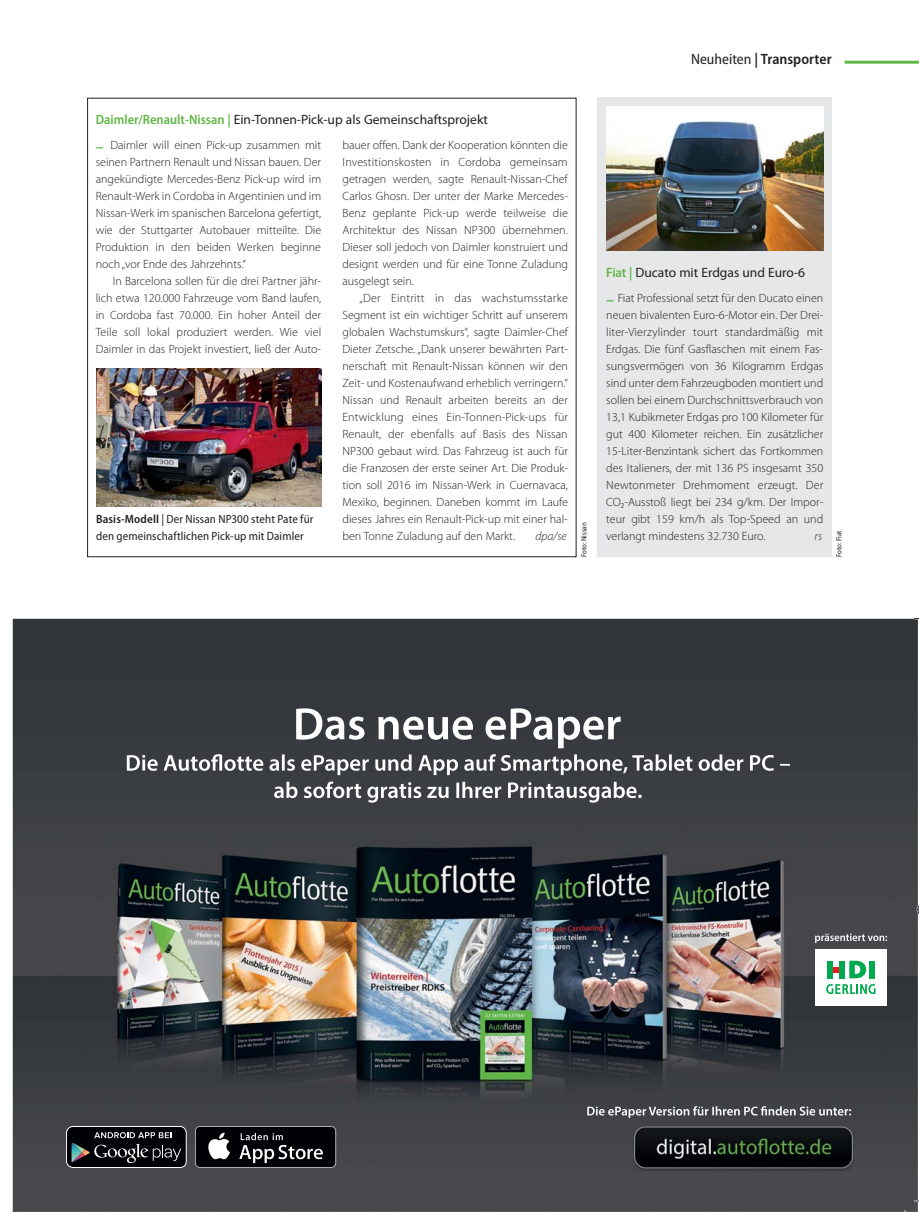
<style>
.page{position:relative;width:919px;height:1212px;background:#fff}
.page>*{position:absolute;margin:0;border:0;box-sizing:border-box;transform-origin:0 0}
.t1{font:600 semi-condensed 15px "Myriad Pro";color:#231f20}
.t2{font:13.5px "Myriad Pro";color:#231f20}
.t3{font:300 12px/17px "Myriad Pro";color:#231f20;text-align:justify}
.t4{font:semi-condensed 12px/17px "Myriad Pro";letter-spacing:.01em;color:#231f20}
.t5{font:italic 300 12px "Myriad Pro";color:#231f20}
.t6{font:semi-condensed 7.5px "Myriad Pro";color:#231f20}
.s1{font-weight:600;font-stretch:semi-condensed;color:#61b645}
.s2{font-weight:600;font-size:15.75px;color:#61b645}
.s3{font-weight:600}
.s4{font-weight:400}
</style>
<div class="page">
<img style="left:96px;top:368px;width:225px;height:138px">
<div style="left:597px;top:98px;width:234px;height:459px;background:#e6e7e8"></div>
<img style="left:606px;top:106px;width:217px;height:145px">
<hr style="left:844px;top:61px;width:74px;height:3px;background:#61b645">
<img style="left:13px;top:619px;width:904px;height:593px">
<svg style="left:296px;top:708px;width:324px;height:40px"></svg>
<svg style="left:274px;top:781px;width:367px;height:22px"></svg>
<svg style="left:127px;top:754px;width:662px;height:21px"></svg>
<div style="left:815px;top:949px;width:71px;height:57px;background:#fff"></div>
<svg style="left:826px;top:984px;width:49px;height:10px"></svg>
<svg style="left:849px;top:961px;width:17px;height:17px"></svg>
<div style="left:869px;top:961px;width:6px;height:17px;background:#00a850"></div>
<div style="left:838px;top:961px;width:6px;height:17px;background:#00a850"></div>
<svg style="left:832px;top:966px;width:6px;height:6px"></svg>
<div style="left:827px;top:961px;width:5px;height:17px;background:#00a850"></div>
<svg style="left:815px;top:933px;width:72px;height:10px"></svg>
<div style="left:66px;top:1126px;width:120px;height:41px;background:#000104;border-radius:6px"></div>
<div style="left:66px;top:1126px;width:121px;height:42px;border:1px solid #fff;border-radius:6px"></div>
<svg style="left:72px;top:1132px;width:109px;height:31px"></svg>
<div style="left:195px;top:1126px;width:141px;height:42px;background:#86878a;border-radius:5px"></div>
<div style="left:196px;top:1127px;width:139px;height:40px;background:#000104;border-radius:4px"></div>
<svg style="left:208px;top:1132px;width:22px;height:27px"></svg>
<svg style="left:239px;top:1133px;width:84px;height:30px"></svg>
<svg style="left:587px;top:1106px;width:264px;height:12px;background:#717175"></svg>
<img style="left:632px;top:1126px;width:221px;height:45px">
<svg style="left:450px;top:1211px;width:17px;height:1px"></svg>
<svg style="left:916px;top:901px;width:2px;height:17px"></svg>
<p class="t2" style="left:96px;top:114px;width:393px"><span class="s1">Daimler/Renault-Nissan |</span> Ein-Tonnen-Pick-up als Gemeinschaftsprojekt</p>
<p class="t3" style="left:96px;top:138px;width:227px"><span class="s2">–</span> Daimler will einen Pick-up zusammen mit seinen Partnern Renault und Nissan bauen. Der angekündigte Mercedes-Benz Pick-up wird im Renault-Werk in Cordoba in Argentinien und im Nissan-Werk im spanischen Barcelona gefertigt, wie der Stuttgarter Autobauer mitteilte. Die Produktion in den beiden Werken beginne noch „vor Ende des Jahrzehnts.“</p>
<p class="t3" style="left:96px;top:274px;width:227px;text-indent:17px">In Barcelona sollen für die drei Partner jähr&shy;lich etwa 120.000 Fahrzeuge vom Band laufen, in Cordoba fast 70.000. Ein hoher Anteil der Teile soll lokal produziert werden. Wie viel Daimler in das Projekt investiert, ließ der Auto-</p>
<p class="t4" style="left:96px;top:512px;width:219px"><span class="s3">Basis-Modell</span> | Der Nissan NP300 steht Pate für den gemeinschaftlichen Pick-up mit Daimler</p>
<p class="t3" style="left:342px;top:137px;width:227px">bauer offen. Dank der Kooperation könnten die Investitionskosten in Cordoba gemeinsam getragen werden, sagte Renault-Nissan-Chef Carlos Ghosn. Der unter der Marke Mercedes-Benz geplante Pick-up werde teilweise die Architektur des Nissan NP300 übernehmen.<br>Dieser soll jedoch von Daimler konstruiert und designt werden und für eine Tonne Zuladung ausgelegt sein.</p>
<p class="t3" style="left:342px;top:291px;width:227px;text-indent:17px">„Der Eintritt in das wachstumsstarke Segment ist ein wichtiger Schritt auf unserem globalen Wachstumskurs“, sagte Daimler-Chef Dieter Zetsche. „Dank unserer bewährten Part&shy;nerschaft mit Renault-Nissan können wir den Zeit- und Kostenaufwand erheblich verringern.“ Nissan und Renault arbeiten bereits an der Entwicklung eines Ein-Tonnen-Pick-ups für Renault, der ebenfalls auf Basis des Nissan NP300 gebaut wird. Das Fahrzeug ist auch für die Franzosen der erste seiner Art. Die Produk&shy;tion soll 2016 im Nissan-Werk in Cuernavaca, Mexiko, beginnen. Daneben kommt im Laufe dieses Jahres ein Renault-Pick-up mit einer hal&shy;ben Tonne Zuladung auf den Markt.</p>
<p class="t5" style="left:535px;top:529px;width:33px">dpa/se</p>
<p class="t6" style="left:581px;top:557px;width:36px;rotate:-90deg">Foto: Nissan</p>
<p class="t1" style="left:691px;top:53px;width:142px"><span class="s4">Neuheiten</span> | Transporter</p>
<p class="t2" style="left:606px;top:267px;width:200px"><span class="s1">Fiat |</span> Ducato mit Erdgas und Euro-6</p>
<p class="t3" style="left:606px;top:291px;width:218px"><span class="s2">–</span> Fiat Professional setzt für den Ducato einen neuen bivalenten Euro-6-Motor ein. Der Drei&shy;liter-Vierzylinder tourt standardmäßig mit Erdgas. Die fünf Gasflaschen mit einem Fas&shy;sungsvermögen von 36 Kilogramm Erdgas sind unter dem Fahrzeugboden montiert und sollen bei einem Durchschnittsverbrauch von 13,1 Kubikmeter Erdgas pro 100 Kilometer für gut 400 Kilometer reichen. Ein zusätzlicher 15-Liter-Benzintank sichert das Fortkommen des Italieners, der mit 136 PS insgesamt 350<br>Newtonmeter Drehmoment erzeugt. Der CO₂-Ausstoß liegt bei 234 g/km. Der Impor&shy;teur gibt 159 km/h als Top-Speed an und verlangt mindestens 32.730 Euro.</p>
<p class="t5" style="left:814px;top:529px;width:9px">rs</p>
<p class="t6" style="left:836px;top:557px;width:28px;rotate:-90deg">Foto: Fiat</p>
</div>
